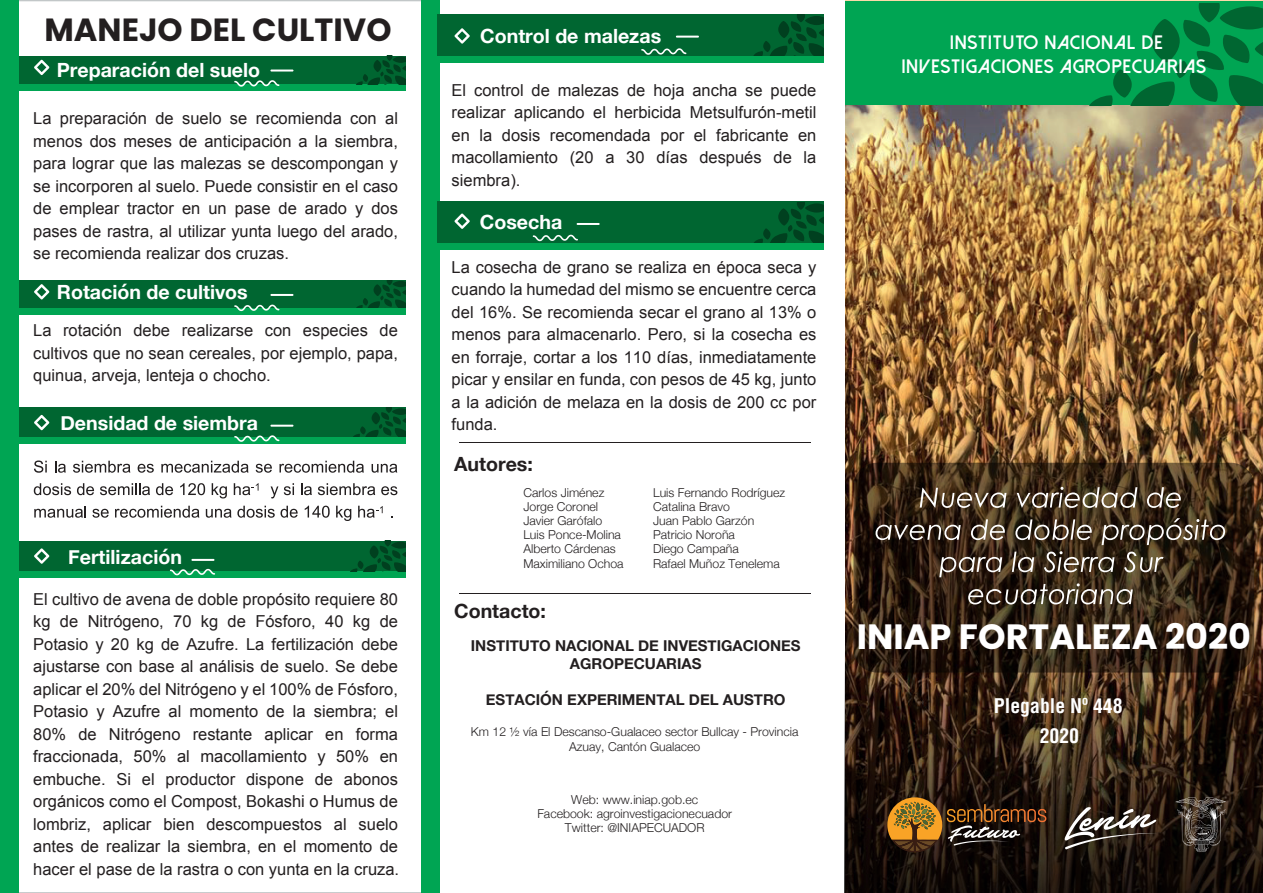
<style>
.page{position:relative;width:1263px;height:893px;background:#fff}
.page>*{position:absolute;margin:0;border:0;box-sizing:border-box;transform-origin:0 0}
.t1{font:700 35.1px "Poppins";color:#fff}
.t2{font:700 32.1px "Poppins";color:#231f20}
.t3{font:700 condensed 19.8px/30px "Helvetica LT Std";color:#fff;text-align:center}
.t4{font:700 19.65px "Helvetica Neue";color:#fff}
.t5{font:700 19.65px "Helvetica Neue";color:#231f20}
.t6{font:800 19.5px/23.4px "Dolce Vita";letter-spacing:.03em;color:#fff;text-align:center}
.t7{font:16.5px/22.5px "Arial";color:#231f20;text-align:justify}
.t8{font:700 15px/18px "Helvetica Neue";color:#231f20;text-align:center}
.t9{font:300 12.3px/14.1px "Helvetica Neue";color:#231f20}
</style>
<div class="page">
<img style="left:845px;top:0;width:418px;height:448px">
<svg style="left:34px;top:460px;width:13px;height:13px"></svg>
<svg style="left:55px;top:461px;width:11px;height:12px"></svg>
<svg style="left:73px;top:461px;width:57px;height:12px"></svg>
<svg style="left:138px;top:464px;width:16px;height:9px"></svg>
<svg style="left:161px;top:461px;width:88px;height:12px"></svg>
<svg style="left:256px;top:464px;width:16px;height:9px"></svg>
<svg style="left:279px;top:461px;width:85px;height:12px"></svg>
<svg style="left:372px;top:464px;width:25px;height:9px"></svg>
<svg style="left:34px;top:483px;width:37px;height:12px"></svg>
<svg style="left:77px;top:483px;width:17px;height:12px"></svg>
<svg style="left:100px;top:483px;width:50px;height:12px"></svg>
<svg style="left:156px;top:483px;width:17px;height:12px"></svg>
<svg style="left:180px;top:483px;width:25px;height:12px"></svg>
<svg style="left:212px;top:483px;width:15px;height:15px"></svg>
<svg style="left:234px;top:483px;width:25px;height:12px"></svg>
<svg style="left:271px;top:486px;width:7px;height:12px"></svg>
<svg style="left:284px;top:483px;width:10px;height:12px"></svg>
<svg style="left:301px;top:483px;width:11px;height:12px"></svg>
<svg style="left:318px;top:483px;width:57px;height:12px"></svg>
<svg style="left:381px;top:486px;width:16px;height:9px"></svg>
<svg style="left:34px;top:506px;width:52px;height:12px"></svg>
<svg style="left:92px;top:509px;width:17px;height:9px"></svg>
<svg style="left:115px;top:506px;width:84px;height:12px"></svg>
<svg style="left:206px;top:506px;width:69px;height:12px"></svg>
<svg style="left:281px;top:506px;width:17px;height:12px"></svg>
<svg style="left:305px;top:506px;width:25px;height:12px"></svg>
<svg style="left:336px;top:506px;width:15px;height:15px"></svg>
<svg style="left:358px;top:506px;width:25px;height:12px"></svg>
<div style="left:0;top:1px;width:18px;height:892px;background:#00a553"></div>
<div style="left:421px;top:1px;width:19px;height:892px;background:#00a553"></div>
<div style="left:19px;top:56px;width:387px;height:28px;background:#006631"></div>
<div style="left:19px;top:84px;width:387px;height:7px;background:#00a553"></div>
<div style="left:437px;top:15px;width:387px;height:41px;background:#006631"></div>
<div style="left:437px;top:56px;width:387px;height:7px;background:#00a553"></div>
<div style="left:437px;top:202px;width:387px;height:41px;background:#006631"></div>
<div style="left:437px;top:243px;width:387px;height:7px;background:#00a553"></div>
<div style="left:19px;top:280px;width:387px;height:28px;background:#006631"></div>
<div style="left:19px;top:308px;width:387px;height:6px;background:#00a553"></div>
<div style="left:19px;top:407px;width:387px;height:30px;background:#006631"></div>
<div style="left:19px;top:437px;width:387px;height:6px;background:#00a553"></div>
<div style="left:19px;top:541px;width:387px;height:30px;background:#006631"></div>
<div style="left:19px;top:571px;width:387px;height:7px;background:#00a553"></div>
<hr style="left:459px;top:442px;width:352px;height:1px;background:#231f20">
<hr style="left:459px;top:593px;width:352px;height:1px;background:#231f20">
<svg style="left:845px;top:448px;width:418px;height:445px;background:#342315"></svg>
<div style="left:845px;top:1px;width:418px;height:104px;background:#00a553"></div>
<svg style="left:1090px;top:3px;width:173px;height:102px"></svg>
<svg style="left:1065px;top:807px;width:92px;height:43px;background:#554c44"></svg>
<svg style="left:1175px;top:797px;width:51px;height:55px;background:#3f3831"></svg>
<svg style="left:887px;top:797px;width:159px;height:56px;background:#563c1c"></svg>
<svg style="left:853px;top:463px;width:401px;height:209px;background:#322214"></svg>
<svg style="left:755px;top:202px;width:68px;height:40px"></svg>
<svg style="left:754px;top:15px;width:69px;height:40px"></svg>
<svg style="left:357px;top:56px;width:48px;height:28px"></svg>
<svg style="left:356px;top:280px;width:49px;height:28px"></svg>
<svg style="left:353px;top:407px;width:53px;height:30px"></svg>
<svg style="left:351px;top:541px;width:54px;height:30px"></svg>
<svg style="left:920px;top:488px;width:86px;height:20px;background:#6f604f"></svg>
<svg style="left:1017px;top:487px;width:120px;height:21px;background:#6b5f4f"></svg>
<svg style="left:1147px;top:487px;width:34px;height:21px"></svg>
<svg style="left:875px;top:525px;width:86px;height:15px"></svg>
<svg style="left:971px;top:519px;width:34px;height:21px"></svg>
<svg style="left:1015px;top:519px;width:77px;height:21px;background:#63584d"></svg>
<svg style="left:1101px;top:518px;width:124px;height:27px;background:#54493d"></svg>
<svg style="left:939px;top:557px;width:63px;height:20px"></svg>
<svg style="left:1012px;top:552px;width:22px;height:20px"></svg>
<svg style="left:1044px;top:551px;width:70px;height:21px"></svg>
<svg style="left:1124px;top:552px;width:39px;height:20px"></svg>
<svg style="left:968px;top:583px;width:165px;height:21px;background:#5d5246"></svg>
<svg style="left:533px;top:235px;width:45px;height:6px"></svg>
<svg style="left:234px;top:80px;width:45px;height:7px"></svg>
<svg style="left:641px;top:48px;width:45px;height:7px"></svg>
<svg style="left:454px;top:214px;width:16px;height:15px"></svg>
<svg style="left:454px;top:28px;width:16px;height:16px"></svg>
<svg style="left:34px;top:60px;width:15px;height:15px"></svg>
<hr style="left:577px;top:223px;width:23px;height:2px;background:#fff">
<hr style="left:676px;top:36px;width:23px;height:2px;background:#fff">
<hr style="left:270px;top:70px;width:23px;height:2px;background:#fff">
<svg style="left:234px;top:305px;width:45px;height:6px"></svg>
<svg style="left:34px;top:284px;width:15px;height:15px"></svg>
<hr style="left:270px;top:294px;width:23px;height:2px;background:#fff">
<svg style="left:234px;top:435px;width:45px;height:7px"></svg>
<svg style="left:34px;top:415px;width:15px;height:15px"></svg>
<hr style="left:270px;top:425px;width:23px;height:2px;background:#fff">
<svg style="left:170px;top:569px;width:45px;height:6px"></svg>
<svg style="left:34px;top:548px;width:15px;height:16px"></svg>
<hr style="left:191px;top:559px;width:23px;height:2px;background:#fff">
<h2 class="t2" style="left:45px;top:11px;width:348px">MANEJO DEL CULTIVO</h2>
<p class="t4" style="left:57px;top:54px;width:205px">Preparación del suelo</p>
<p class="t7" style="left:33px;top:107px;width:366px">La preparación de suelo se recomienda con al menos dos meses de anticipación a la siembra, para lograr que las malezas se descompongan y se incorporen al suelo. Puede consistir en el caso de emplear tractor en un pase de arado y dos pases de rastra, al utilizar yunta luego del arado, se recomienda realizar dos cruzas.</p>
<p class="t4" style="left:57px;top:276px;width:192px">Rotación de cultivos</p>
<p class="t7" style="left:33px;top:319px;width:366px">La rotación debe realizarse con especies de cultivos que no sean cereales, por ejemplo, papa, quinua, arveja, lenteja o chocho.</p>
<p class="t4" style="left:60px;top:408px;width:199px">Densidad de siembra</p>
<p class="t4" style="left:68px;top:542px;width:115px">Fertilización</p>
<p class="t7" style="left:33px;top:588px;width:367px">El cultivo de avena de doble propósito requiere 80 kg de Nitrógeno, 70 kg de Fósforo, 40 kg de Potasio y 20 kg de Azufre. La fertilización debe ajustarse con base al análisis de suelo. Se debe aplicar el 20% del Nitrógeno y el 100% de Fósforo, Potasio y Azufre al momento de la siembra; el 80% de Nitrógeno restante aplicar en forma fraccionada, 50% al macollamiento y 50% en embuche. Si el productor dispone de abonos orgánicos como el Compost, Bokashi o Humus de lombriz, aplicar bien descompuestos al suelo antes de realizar la siembra, en el momento de hacer el pase de la rastra o con yunta en la cruza.</p>
<p class="t4" style="left:480px;top:21px;width:182px">Control de malezas</p>
<p class="t7" style="left:452px;top:79px;width:366px">El control de malezas de hoja ancha se puede realizar aplicando el herbicida Metsulfurón-metil en la dosis recomendada por el fabricante en macollamiento (20 a 30 días después de la siembra).</p>
<p class="t4" style="left:480px;top:207px;width:84px">Cosecha</p>
<p class="t7" style="left:452px;top:256px;width:366px">La cosecha de grano se realiza en época seca y cuando la humedad del mismo se encuentre cerca del 16%. Se recomienda secar el grano al 13% o menos para almacenarlo. Pero, si la cosecha es en forraje, cortar a los 110 días, inmediatamente picar y ensilar en funda, con pesos de 45 kg, junto a la adición de melaza en la dosis de 200 cc por funda.</p>
<p class="t5" style="left:454px;top:449px;width:80px">Autores:</p>
<p class="t9" style="left:523px;top:484px;width:102px">Carlos Jiménez<br>Jorge Coronel<br>Javier Garófalo<br>Luis Ponce-Molina<br>Alberto Cárdenas<br>Maximiliano Ochoa</p>
<p class="t9" style="left:653px;top:484px;width:134px">Luis Fernando Rodríguez<br>Catalina Bravo<br>Juan Pablo Garzón<br>Patricio Noroña<br>Diego Campaña<br>Rafael Muñoz Tenelema</p>
<p class="t5" style="left:454px;top:595px;width:93px">Contacto:</p>
<p class="t8" style="left:471px;top:637px;width:331px">INSTITUTO NACIONAL DE INVESTIGACIONES<br>AGROPECUARIAS</p>
<p class="t8" style="left:486px;top:691px;width:301px">ESTACIÓN EXPERIMENTAL DEL AUSTRO</p>
<p class="t9" style="left:471px;top:724px;width:329px;text-align:center">Km 12 ½ vía El Descanso-Gualaceo sector Bullcay - Provincia<br>Azuay, Cantón Gualaceo</p>
<p class="t9" style="left:537px;top:791px;width:196px;text-align:center">Web: www.iniap.gob.ec<br>Facebook: agroinvestigacionecuador<br>Twitter: @INIAPECUADOR</p>
<p class="t6" style="left:901px;top:31px;width:306px">INSTITUTO NACIONAL DE<br>INVESTIGACIONES AGROPECUARIAS</p>
<h1 class="t1" style="left:857px;top:616px;width:396px">INIAP FORTALEZA 2020</h1>
<p class="t3" style="left:994px;top:691px;width:130px">Plegable Nº 448<br>2020</p>
</div>
